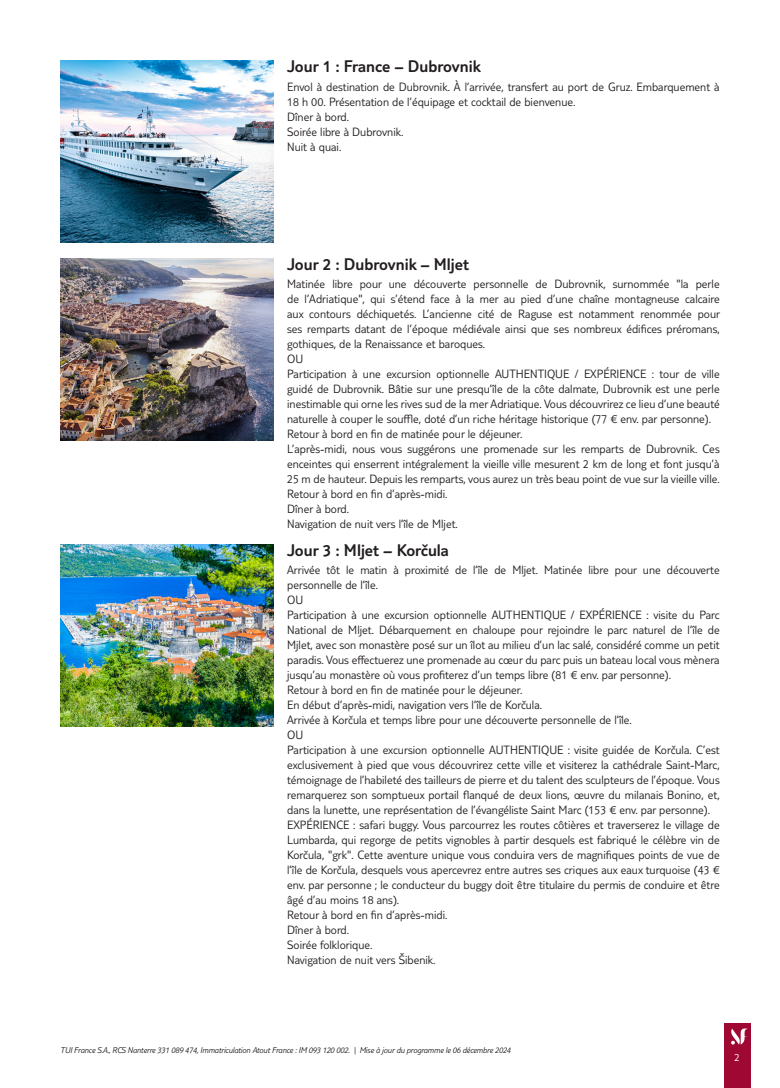
<style>
.page{position:relative;width:780px;height:1088px;background:#fff}
.page>*{position:absolute;margin:0;border:0;box-sizing:border-box;transform-origin:0 0}
.t1{font:300 17.5px "TUI Type";color:#231f20}
.t2{font:300 12.5px/15px "TUI Type";color:#231f20}
.t3{font:300 11.25px "TUI Type";color:#fff}
.t4{font:italic 300 8.75px "TUI Type";letter-spacing:-.02em;color:#231f20}
</style>
<div class="page">
<div style="left:724px;top:1023px;width:26px;height:65px;background:#9e0832"></div>
<svg style="left:731px;top:1028px;width:17px;height:16px"></svg>
<img style="left:60px;top:60px;width:213px;height:182px">
<img style="left:60px;top:258px;width:213px;height:182px">
<img style="left:60px;top:544px;width:213px;height:182px">
<h1 class="t1" style="left:287px;top:56px;width:195px">Jour 1 : France – Dubrovnik</h1>
<p class="t2" style="left:287px;top:79px;width:434px">Envol à destination de Dubrovnik. À l’arrivée, transfert au port de Gruz. Embarquement à 18 h 00. Présentation de l’équipage et cocktail de bienvenue.<br>Dîner à bord.<br>Soirée libre à Dubrovnik.<br>Nuit à quai.</p>
<h1 class="t1" style="left:287px;top:254px;width:183px">Jour 2 : Dubrovnik – Mljet</h1>
<p class="t2" style="left:287px;top:276px;width:434px">Matinée libre pour une découverte personnelle de Dubrovnik, surnommée "la perle de l’Adriatique", qui s’étend face à la mer au pied d’une chaîne montagneuse calcaire aux contours déchiquetés. L’ancienne cité de Raguse est notamment renommée pour ses remparts datant de l’époque médiévale ainsi que ses nombreux édifices préromans, gothiques, de la Renaissance et baroques.<br>OU<br>Participation à une excursion optionnelle AUTHENTIQUE / EXPÉRIENCE : tour de ville guidé de Dubrovnik. Bâtie sur une presqu’île de la côte dalmate, Dubrovnik est une perle inestimable qui orne les rives sud de la mer Adriatique. Vous découvrirez ce lieu d’une beauté naturelle à couper le souffle, doté d’un riche héritage historique (77 € env. par personne).<br>Retour à bord en fin de matinée pour le déjeuner.<br>L’après-midi, nous vous suggérons une promenade sur les remparts de Dubrovnik. Ces enceintes qui enserrent intégralement la vieille ville mesurent 2 km de long et font jusqu’à 25 m de hauteur. Depuis les remparts, vous aurez un très beau point de vue sur la vieille ville.<br>Retour à bord en fin d’après-midi.<br>Dîner à bord.<br>Navigation de nuit vers l’île de Mljet.</p>
<h1 class="t1" style="left:287px;top:540px;width:163px">Jour 3 : Mljet – Korčula</h1>
<p class="t2" style="left:287px;top:562px;width:434px">Arrivée tôt le matin à proximité de l’île de Mljet. Matinée libre pour une découverte personnelle de l’île.<br>OU<br>Participation à une excursion optionnelle AUTHENTIQUE / EXPÉRIENCE : visite du Parc National de Mljet. Débarquement en chaloupe pour rejoindre le parc naturel de l’île de Mjlet, avec son monastère posé sur un îlot au milieu d’un lac salé, considéré comme un petit paradis. Vous effectuerez une promenade au cœur du parc puis un bateau local vous mènera jusqu’au monastère où vous profiterez d’un temps libre (81 € env. par personne).<br>Retour à bord en fin de matinée pour le déjeuner.<br>En début d’après-midi, navigation vers l’île de Korčula.<br>Arrivée à Korčula et temps libre pour une découverte personnelle de l’île.<br>OU<br>Participation à une excursion optionnelle AUTHENTIQUE : visite guidée de Korčula. C’est exclusivement à pied que vous découvrirez cette ville et visiterez la cathédrale Saint-Marc, témoignage de l’habileté des tailleurs de pierre et du talent des sculpteurs de l’époque. Vous remarquerez son somptueux portail flanqué de deux lions, œuvre du milanais Bonino, et, dans la lunette, une représentation de l’évangéliste Saint Marc (153 € env. par personne).<br>EXPÉRIENCE : safari buggy. Vous parcourrez les routes côtières et traverserez le village de Lumbarda, qui regorge de petits vignobles à partir desquels est fabriqué le célèbre vin de Korčula, "grk". Cette aventure unique vous conduira vers de magnifiques points de vue de l’île de Korčula, desquels vous apercevrez entre autres ses criques aux eaux turquoise (43 € env. par personne ; le conducteur du buggy doit être titulaire du permis de conduire et être âgé d’au moins 18 ans).<br>Retour à bord en fin d’après-midi.<br>Dîner à bord.<br>Soirée folklorique.<br>Navigation de nuit vers Šibenik.</p>
<p class="t4" style="left:60px;top:1045px;width:452px">TUI France S.A., RCS Nanterre 331 089 474, Immatriculation Atout France : IM 093 120 002. | Mise à jour du programme le 06 décembre 2024</p>
<p class="t3" style="left:734px;top:1050px;width:7px">2</p>
</div>
